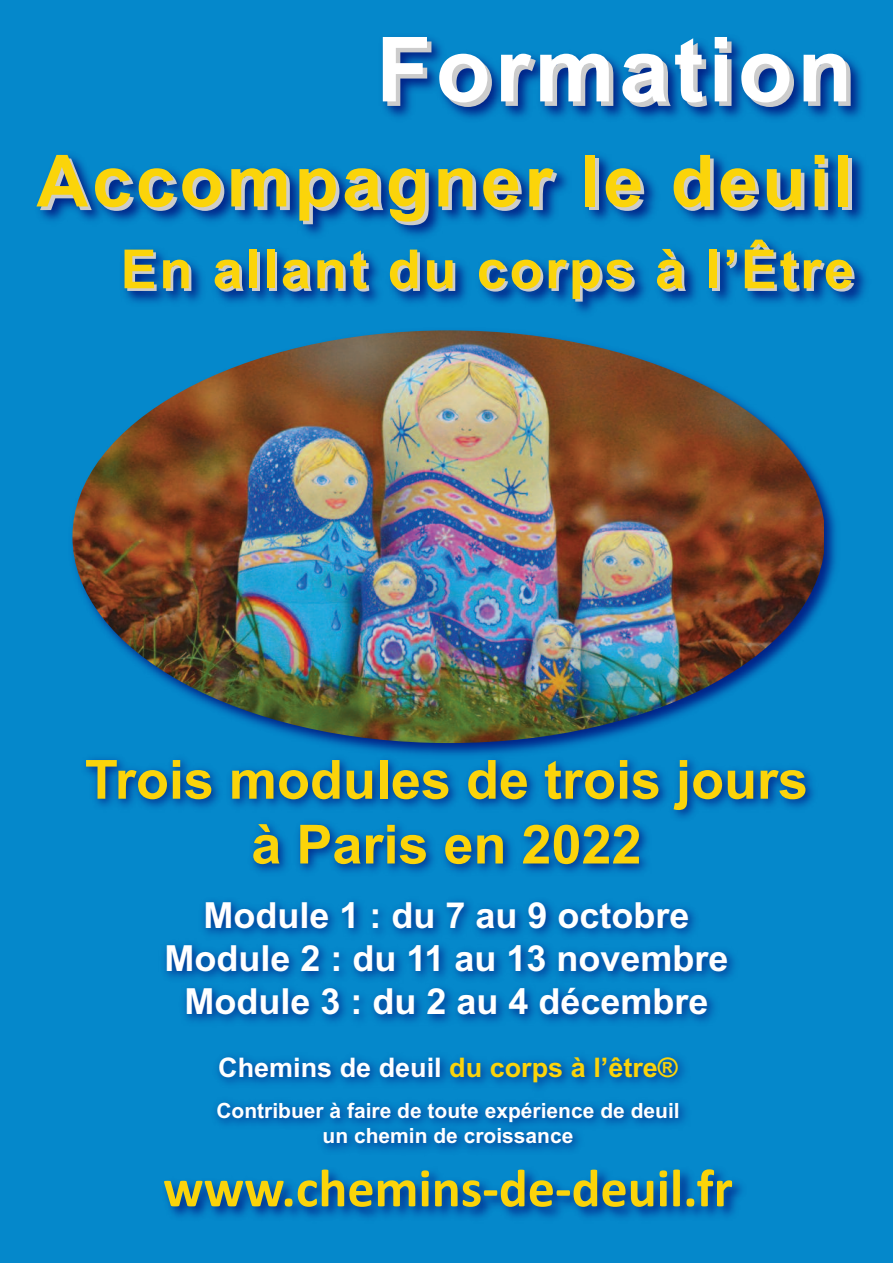
<style>
.page{position:relative;width:893px;height:1263px;background:#0588cb}
.page>*{position:absolute;margin:0;border:0;box-sizing:border-box;transform-origin:0 0}
.t1{font:700 90px "Arial";letter-spacing:.05em;color:#fff}
.t2{font:700 72px "Arial";letter-spacing:.05em;color:#fbd40a}
.t3{font:700 54px/64.8px "Arial";color:#fbd40a;text-align:center}
.t4{font:700 54px "Calibri";color:#fbd40a}
.t5{font:700 54px "Arial";letter-spacing:.05em;color:#fbd40a}
.t6{font:700 36px/43.2px "Arial";color:#fff;text-align:center}
.t7{font:700 27px "Arial";color:#fbd40a}
.t8{font:700 21px/25.2px "Arial";color:#fff;text-align:center}
.s1{color:#fff}
</style>
<div class="page">
<img style="left:383px;top:37px;width:479px;height:82px">
<img style="left:73px;top:343px;width:763px;height:398px">
<img style="left:72px;top:330px;width:752px;height:413px;border-radius:50%">
<img style="left:40px;top:155px;width:824px;height:79px">
<img style="left:124px;top:234px;width:742px;height:109px">
<img style="left:85px;top:741px;width:729px;height:324px">
<h1 class="t1" style="left:376px;top:18px;width:477px">Formation</h1>
<h2 class="t2" style="left:36px;top:139px;width:818px">Accompagner le deuil</h2>
<h3 class="t5" style="left:121px;top:238px;width:735px">En allant du corps à l’Être</h3>
<h3 class="t3" style="left:85px;top:748px;width:725px">Trois modules de trois jours à Paris en 2022</h3>
<p class="t6" style="left:164px;top:894px;width:566px">Module 1 : du 7 au 9 octobre<br>Module 2 : du 11 au 13 novembre<br>Module 3 : du 2 au 4 décembre</p>
<p class="t7" style="left:218px;top:1052px;width:461px"><span class="s1">Chemins de deuil</span> du corps à l’être®</p>
<p class="t8" style="left:216px;top:1098px;width:465px">Contribuer à faire de toute expérience de deuil un chemin de croissance</p>
<h3 class="t4" style="left:163px;top:1156px;width:571px">www.chemins-de-deuil.fr</h3>
</div>
